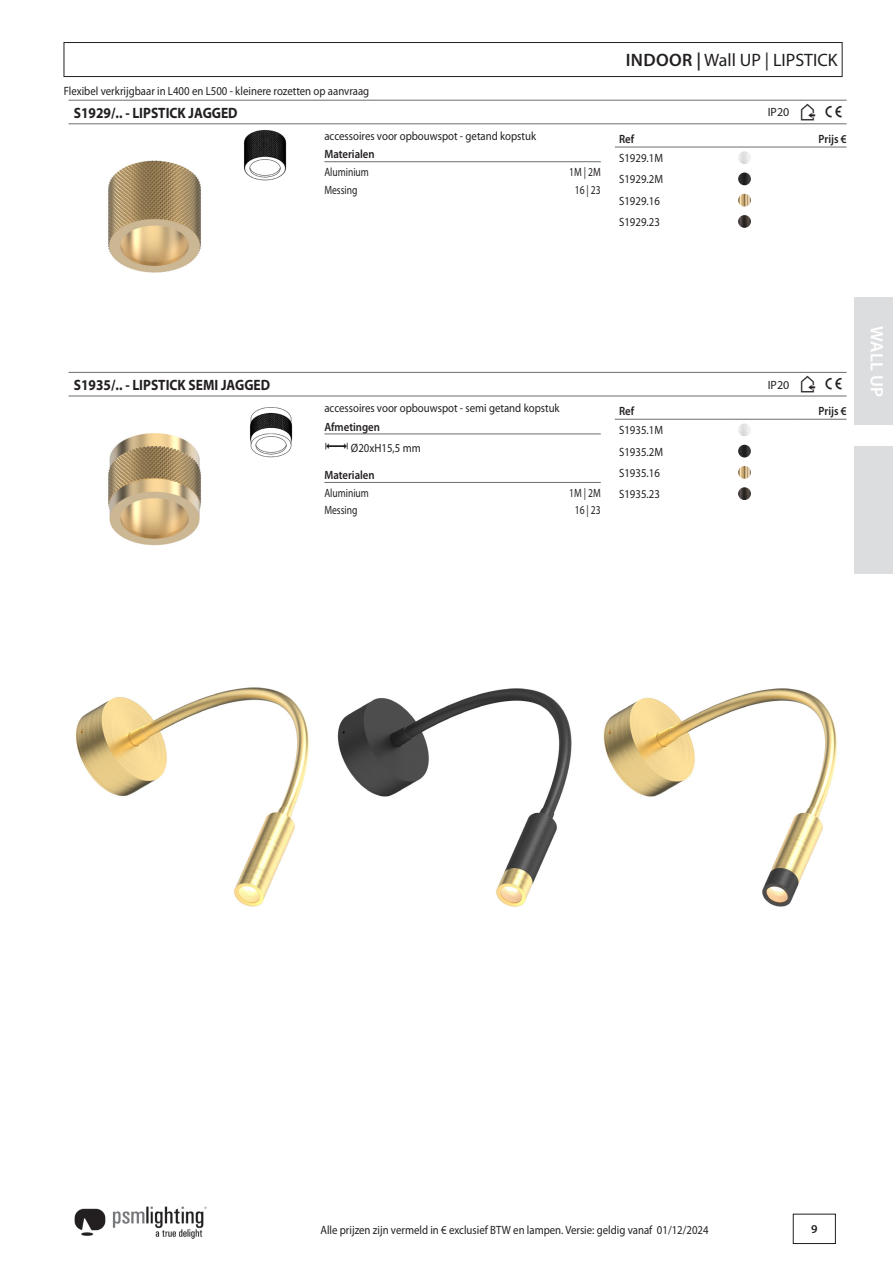
<style>
.page{position:relative;width:893px;height:1263px;background:#fff}
.page>*{position:absolute;margin:0;border:0;box-sizing:border-box;transform-origin:0 0}
.Tekst_iconen_klein{font:30px "PSM";color:#231f20}
.Tekst{font:30px "PSM";color:#231f20;scale:.9 1}
.header_rechts{font:18px "Myriad Pro";color:#231f20}
.header_midden{font:600 18px "Myriad Pro";letter-spacing:.01em;color:#fff}
.Product_titel{font:700 15px "Myriad Pro";color:#231f20;scale:.9 1}
.omschrijving{font:12px "Myriad Pro";color:#231f20;scale:.9 1}
.Tekst_price{font:12px "Myriad Pro";color:#231f20;scale:.9 1}
.TekstCaps{font:12px "Myriad Pro";color:#231f20;scale:.8 1}
.Tekst_titel{font:600 12px "Myriad Pro";color:#231f20;scale:.9 1}
.TekstCapsRight{font:12px "Myriad Pro";color:#231f20;scale:.8 1}
.Tekst_titel_price_R{font:600 12px "Myriad Pro";color:#231f20;scale:.9 1}
.Tekst-2{font:12px "Myriad Pro";color:#231f20;scale:.9 1}
.Tekst_iconen_klein-2{font:12px "Myriad Pro";color:#231f20}
.Tekst_titel_price{font:600 12px "Myriad Pro";color:#231f20;scale:.9 1}
.Tekst_titel-2{font:600 12px "Myriad Pro";color:#231f20}
.s1{font-weight:600}
</style>
<div class="page">
<div style="left:793px;top:1214px;width:43px;height:30px;border:1px solid #231f20"></div>
<img style="left:74px;top:1206px;width:133px;height:33px">
<div style="left:64px;top:42px;width:778px;height:35px;border:1px solid #231f20"></div>
<div style="left:855px;top:298px;width:38px;height:127px;background:#dcdddf"></div>
<div style="left:855px;top:446px;width:38px;height:128px;background:#dcdddf"></div>
<hr style="left:68px;top:100px;width:779px;height:1px;background:#6c6d70">
<hr style="left:68px;top:124px;width:779px;height:1px;background:#6c6d70">
<img style="left:108px;top:160px;width:93px;height:113px">
<hr style="left:68px;top:372px;width:779px;height:1px;background:#6c6d70">
<hr style="left:68px;top:396px;width:779px;height:1px;background:#6c6d70">
<img style="left:108px;top:433px;width:93px;height:113px">
<img style="left:249px;top:407px;width:44px;height:50px">
<img style="left:243px;top:130px;width:44px;height:51px">
<img style="left:75px;top:687px;width:234px;height:220px">
<img style="left:337px;top:688px;width:235px;height:219px">
<img style="left:603px;top:688px;width:234px;height:219px">
<hr style="left:324px;top:161px;width:277px;height:1px;background:#6c6d70">
<hr style="left:615px;top:147px;width:119px;height:1px;background:#6c6d70">
<hr style="left:734px;top:147px;width:66px;height:1px;background:#6c6d70">
<hr style="left:800px;top:147px;width:47px;height:1px;background:#6c6d70">
<svg style="left:738px;top:151px;width:13px;height:13px"></svg>
<svg style="left:738px;top:173px;width:13px;height:12px"></svg>
<svg style="left:738px;top:194px;width:13px;height:13px"></svg>
<svg style="left:738px;top:215px;width:13px;height:13px"></svg>
<hr style="left:324px;top:434px;width:277px;height:1px;background:#6c6d70">
<hr style="left:324px;top:482px;width:277px;height:1px;background:#6c6d70">
<hr style="left:615px;top:419px;width:119px;height:1px;background:#6c6d70">
<hr style="left:734px;top:419px;width:66px;height:1px;background:#6c6d70">
<hr style="left:800px;top:419px;width:47px;height:1px;background:#6c6d70">
<svg style="left:738px;top:423px;width:13px;height:13px"></svg>
<svg style="left:738px;top:445px;width:13px;height:12px"></svg>
<svg style="left:738px;top:466px;width:13px;height:13px"></svg>
<svg style="left:738px;top:487px;width:13px;height:13px"></svg>
<p class="header_rechts" style="left:626px;top:49px;width:213px"><span class="s1">INDOOR |</span> Wall UP | LIPSTICK</p>
<p class="omschrijving" style="left:64px;top:83px;width:341px">Flexibel verkrijgbaar in L400 en L500 - kleinere rozetten op aanvraag</p>
<p class="omschrijving" style="left:324px;top:128px;width:237px">accessoires voor opbouwspot - getand kopstuk</p>
<p class="Tekst_titel" style="left:324px;top:147px;width:57px">Materialen</p>
<p class="TekstCaps" style="left:324px;top:165px;width:57px">Aluminium</p>
<p class="TekstCapsRight" style="left:569px;top:165px;width:41px">1M | 2M</p>
<p class="TekstCaps" style="left:324px;top:182px;width:43px">Messing</p>
<p class="TekstCapsRight" style="left:575px;top:182px;width:34px">16 | 23</p>
<p class="Product_titel" style="left:74px;top:103px;width:184px">S1929/.. - LIPSTICK JAGGED</p>
<p class="Tekst_iconen_klein-2" style="left:768px;top:105px;width:23px">IP20</p>
<p class="Tekst_iconen_klein" style="left:800px;top:95px;width:45px">Ci</p>
<p class="Tekst_titel_price" style="left:619px;top:131px;width:18px">Ref</p>
<p class="Tekst_titel_price_R" style="left:819px;top:131px;width:33px">Prijs €</p>
<p class="Tekst_price" style="left:619px;top:151px;width:50px">S1929.1M</p>
<p class="Tekst_price" style="left:619px;top:172px;width:50px">S1929.2M</p>
<p class="Tekst_price" style="left:619px;top:193px;width:47px">S1929.16</p>
<p class="Tekst_price" style="left:619px;top:214px;width:47px">S1929.23</p>
<p class="Product_titel" style="left:74px;top:375px;width:220px">S1935/.. - LIPSTICK SEMI JAGGED</p>
<p class="Tekst_iconen_klein-2" style="left:768px;top:377px;width:23px">IP20</p>
<p class="Tekst_iconen_klein" style="left:800px;top:367px;width:45px">Ci</p>
<p class="omschrijving" style="left:324px;top:401px;width:263px">accessoires voor opbouwspot - semi getand kopstuk</p>
<p class="Tekst_titel" style="left:324px;top:419px;width:63px">Afmetingen</p>
<p class="Tekst" style="left:324px;top:429px;width:28px">n</p>
<p class="Tekst-2" style="left:351px;top:440px;width:79px">Ø20xH15,5 mm</p>
<p class="Tekst_titel" style="left:324px;top:467px;width:57px">Materialen</p>
<p class="TekstCaps" style="left:324px;top:485px;width:57px">Aluminium</p>
<p class="TekstCapsRight" style="left:569px;top:485px;width:41px">1M | 2M</p>
<p class="TekstCaps" style="left:324px;top:503px;width:43px">Messing</p>
<p class="TekstCapsRight" style="left:575px;top:503px;width:34px">16 | 23</p>
<p class="Tekst_titel_price" style="left:619px;top:403px;width:18px">Ref</p>
<p class="Tekst_titel_price_R" style="left:819px;top:403px;width:33px">Prijs €</p>
<p class="Tekst_price" style="left:619px;top:423px;width:50px">S1935.1M</p>
<p class="Tekst_price" style="left:619px;top:444px;width:50px">S1935.2M</p>
<p class="Tekst_price" style="left:619px;top:465px;width:47px">S1935.16</p>
<p class="Tekst_price" style="left:619px;top:487px;width:47px">S1935.23</p>
<p class="header_midden" style="left:888px;top:326px;width:73px;rotate:90deg">WALL UP</p>
<p class="omschrijving" style="left:320px;top:1223px;width:433px">Alle prijzen zijn vermeld in € exclusief BTW en lampen. Versie: geldig vanaf 01/12/2024</p>
<p class="Tekst_titel-2" style="left:811px;top:1222px;width:8px">9</p>
</div>
